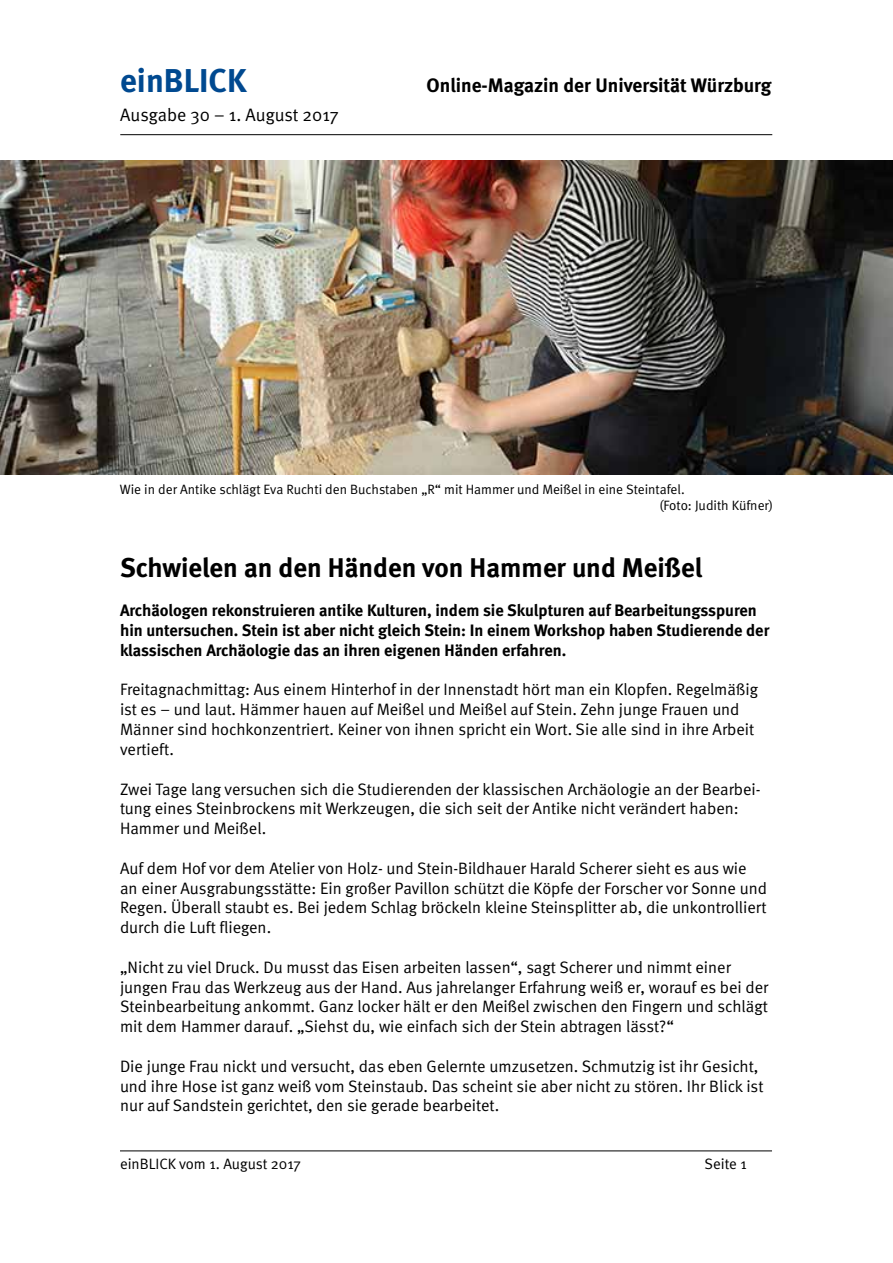
<style>
.page{position:relative;width:893px;height:1263px;background:#fff}
.page>*{position:absolute;margin:0;border:0;box-sizing:border-box;transform-origin:0 0}
.t1{font:700 33px "Meta";color:#004990}
.t2{font:700 27px "Meta";color:#000}
.t3{font:700 19.5px "Meta";color:#000}
.t4{font:18px "Meta Normal";color:#000}
.t5{font:16.5px/19.8px "Meta Normal";color:#000}
.t6{font:700 16.5px/19.8px "Meta";color:#000}
.t7{font:15px "Meta Normal";color:#000}
.t8{font:13.5px/16.2px "Meta Normal";color:#000}
</style>
<div class="page">
<hr style="left:120px;top:134px;width:652px;height:1px;background:#000">
<hr style="left:120px;top:1150px;width:652px;height:1px;background:#000">
<img style="left:0;top:161px;width:893px;height:313px">
<h1 class="t1" style="left:120px;top:61px;width:128px">einBLICK</h1>
<p class="t3" style="left:427px;top:74px;width:346px">Online-Magazin der Universität Würzburg</p>
<p class="t4" style="left:120px;top:105px;width:220px">Ausgabe 30 – 1. August 2017</p>
<p class="t8" style="left:659px;top:481px;width:115px;text-indent:-539px">Wie in der Antike schlägt Eva Ruchti den Buchstaben „R“ mit Hammer und Meißel in eine Steintafel.<br>(Foto: Judith Küfner)</p>
<h2 class="t2" style="left:120px;top:551px;width:584px">Schwielen an den Händen von Hammer und Meißel</h2>
<p class="t6" style="left:120px;top:600px;width:651px">Archäologen rekonstruieren antike Kulturen, indem sie Skulpturen auf Bearbeitungsspuren hin untersuchen. Stein ist aber nicht gleich Stein: In einem Workshop haben Studierende der klassischen Archäologie das an ihren eigenen Händen erfahren.</p>
<p class="t5" style="left:120px;top:680px;width:640px">Freitagnachmittag: Aus einem Hinterhof in der Innenstadt hört man ein Klopfen. Regelmäßig ist es – und laut. Hämmer hauen auf Meißel und Meißel auf Stein. Zehn junge Frauen und Männer sind hochkonzentriert. Keiner von ihnen spricht ein Wort. Sie alle sind in ihre Arbeit vertieft.</p>
<p class="t5" style="left:120px;top:779px;width:642px">Zwei Tage lang versuchen sich die Studierenden der klassischen Archäologie an der Bearbei&shy;tung eines Steinbrockens mit Werkzeugen, die sich seit der Antike nicht verändert haben:<br>Hammer und Meißel.</p>
<p class="t5" style="left:120px;top:858px;width:648px">Auf dem Hof vor dem Atelier von Holz- und Stein-Bildhauer Harald Scherer sieht es aus wie an einer Ausgrabungsstätte: Ein großer Pavillon schützt die Köpfe der Forscher vor Sonne und Regen. Überall staubt es. Bei jedem Schlag bröckeln kleine Steinsplitter ab, die unkontrolliert durch die Luft fliegen.</p>
<p class="t5" style="left:120px;top:957px;width:650px">„Nicht zu viel Druck. Du musst das Eisen arbeiten lassen“, sagt Scherer und nimmt einer jungen Frau das Werkzeug aus der Hand. Aus jahrelanger Erfahrung weiß er, worauf es bei der Steinbearbeitung ankommt. Ganz locker hält er den Meißel zwischen den Fingern und schlägt mit dem Hammer darauf. „Siehst du, wie einfach sich der Stein abtragen lässt?“</p>
<p class="t5" style="left:120px;top:1056px;width:645px">Die junge Frau nickt und versucht, das eben Gelernte umzusetzen. Schmutzig ist ihr Gesicht, und ihre Hose ist ganz weiß vom Steinstaub. Das scheint sie aber nicht zu stören. Ihr Blick ist nur auf Sandstein gerichtet, den sie gerade bearbeitet.</p>
<p class="t7" style="left:120px;top:1155px;width:182px">einBLICK vom 1. August 2017</p>
<p class="t7" style="left:705px;top:1155px;width:44px">Seite 1</p>
</div>
